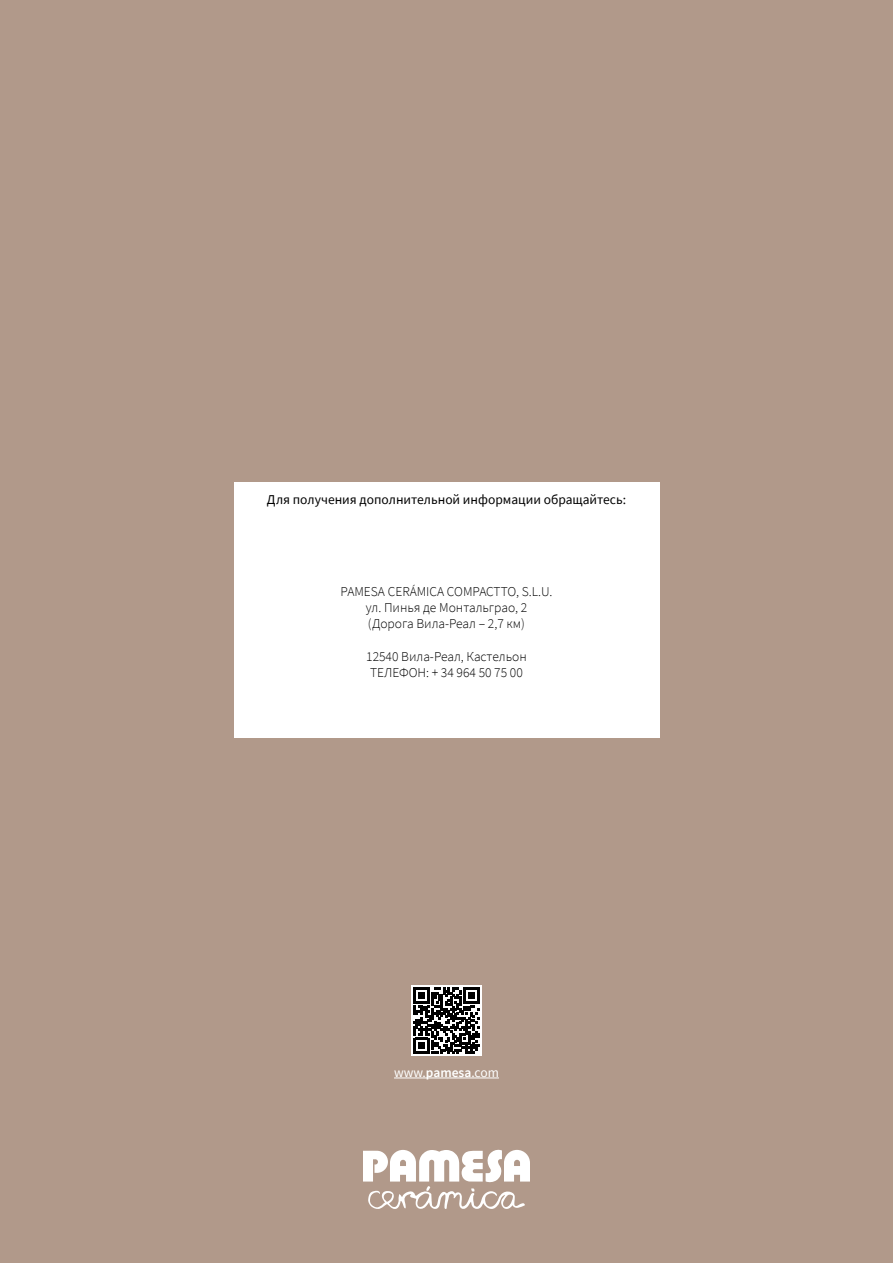
<style>
.page{position:relative;width:893px;height:1263px;background:#b1998a}
.page>*{position:absolute;margin:0;border:0;box-sizing:border-box;transform-origin:0 0}
.t1{font:300 13.5px/16.2px "Source Sans Pro";color:#000;text-align:center}
.t2{font:13.5px "Source Sans Pro";color:#000}
.t3{font:13.5px "Source Sans Pro";color:#fff}
.s1{font-weight:600}
</style>
<div class="page">
<svg style="left:363px;top:1149px;width:167px;height:60px"></svg>
<div style="left:234px;top:483px;width:425px;height:255px;background:#fff"></div>
<svg style="left:411px;top:985px;width:71px;height:71px"></svg>
<svg style="left:413px;top:987px;width:66px;height:66px;background:#575757"></svg>
<hr style="left:394px;top:1077px;width:105px;height:1px;background:#fff">
<p class="t2" style="left:267px;top:491px;width:361px">Для получения дополнительной информации обращайтесь:</p>
<p class="t1" style="left:341px;top:583px;width:213px">PAMESA CERÁMICA COMPACTTO, S.L.U. ул. Пинья де Монтальграо, 2<br>(Дорога Вила-Реал – 2,7 км)</p>
<p class="t1" style="left:366px;top:648px;width:162px;text-align:left">12540 Вила-Реал, Кастельон<br>ТЕЛЕФОН: + 34 964 50 75 00</p>
<p class="t3" style="left:394px;top:1064px;width:106px">www.<span class="s1">pamesa</span>.com</p>
</div>
